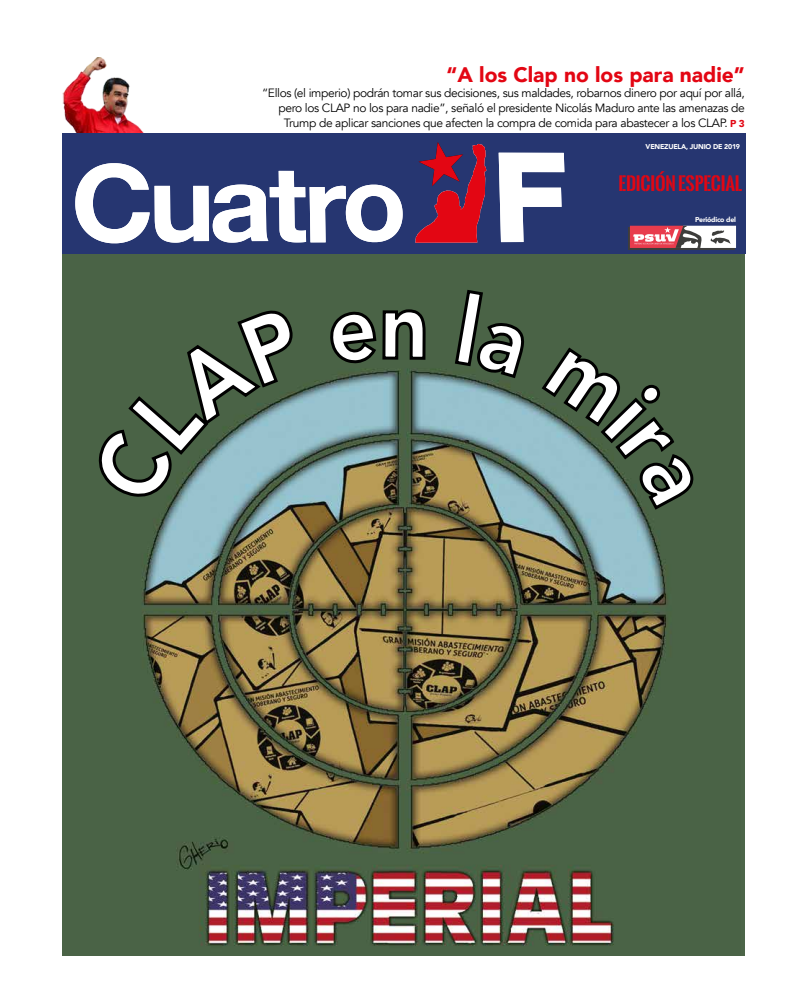
<style>
.page{position:relative;width:808px;height:1007px;background:#fff}
.page>*{position:absolute;margin:0;border:0;box-sizing:border-box;transform-origin:0 0}
.t1{font:900 21px "Avenir";color:#e30613}
.t2{font:700 18px "Oswald Stencil";letter-spacing:-.01em;color:#e30613}
.t3{font:12px/15px "Avenir";letter-spacing:-.03em;color:#000;text-align:right}
.t4{font:900 7px "Avenir";letter-spacing:-.03em;color:#fff}
.s1{font-weight:900;font-size:10px;color:#e30613}
</style>
<div class="page">
<img style="left:63px;top:57px;width:34px;height:76px">
<div style="left:62px;top:133px;width:684px;height:121px;background:#263671"></div>
<svg style="left:75px;top:166px;width:22px;height:74px"></svg>
<img style="left:62px;top:254px;width:683px;height:701px">
<svg style="left:696px;top:226px;width:40px;height:22px"></svg>
<svg style="left:97px;top:57px;width:599px;height:454px"></svg>
<h1 class="t1" style="left:446px;top:57px;width:300px">“A los Clap no los para nadie”</h1>
<p class="t3" style="left:262px;top:86px;width:484px">“Ellos (el imperio) podrán tomar sus decisiones, sus maldades, robarnos dinero por aquí por allá, pero los CLAP no los para nadie”, señaló el presidente Nicolás Maduro ante las amenazas de<br>Trump de aplicar sanciones que afecten la compra de comida para abastecer a los CLAP. <span class="s1">P 3</span></p>
<p class="t4" style="left:646px;top:140px;width:96px">VENEZUELA, JUNIO DE 2019</p>
<h2 class="t2" style="left:618px;top:170px;width:125px">EDICIÓN ESPECIAL</h2>
<p class="t4" style="left:695px;top:214px;width:43px">Periódico del</p>
</div>
